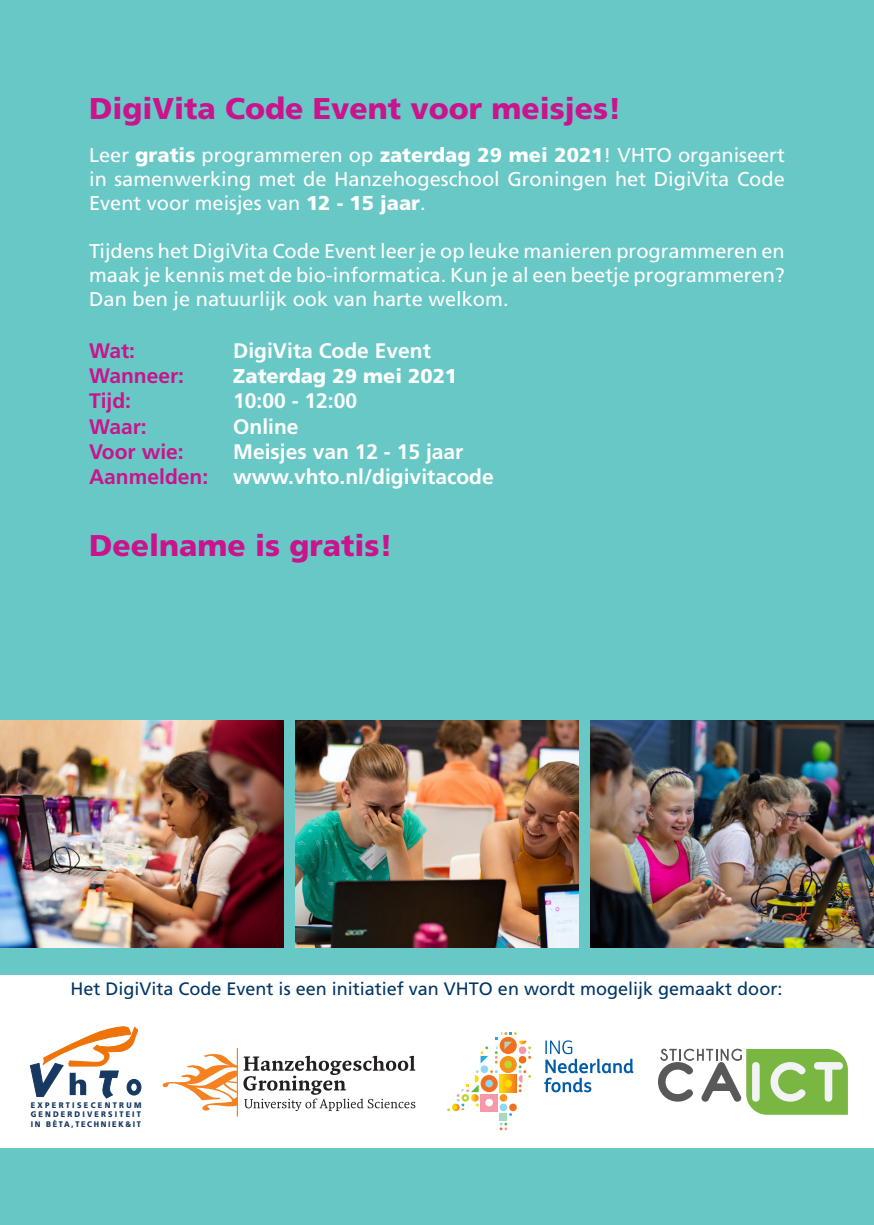
<style>
.page{position:relative;width:874px;height:1225px;background:#fff}
.page>*{position:absolute;margin:0;border:0;box-sizing:border-box;transform-origin:0 0}
.t1{font:900 30px "Frutiger LT Std";color:#ca138c}
.t2{font:700 21px "Frutiger LT Std";color:#fff}
.t3{font:700 21px "Frutiger LT Std";color:#ca138c}
.t4{font:20px/24px "Frutiger LT Std";color:#fff;text-align:justify}
.t5{font:900 20px "Frutiger LT Std";color:#fff}
.t6{font:18px "Frutiger LT Std";color:#003667}
.t7{font:900 8.2px/9.6px "Frutiger LT Std";letter-spacing:.29em;color:#173961;text-align:justify;scale:.9 1}
.s1{font-weight:900}
.s2{color:#ca138c}
</style>
<div class="page">
<div style="left:0;top:0;width:873px;height:974px;background:#68c8c6"></div>
<img style="left:0;top:720px;width:283px;height:227px">
<img style="left:590px;top:720px;width:283px;height:227px">
<img style="left:295px;top:720px;width:283px;height:227px">
<div style="left:0;top:1148px;width:873px;height:77px;background:#66c7c5"></div>
<svg style="left:499px;top:1122px;width:8px;height:8px"></svg>
<div style="left:499px;top:1113px;width:8px;height:7px;background:#a7d8c0"></div>
<svg style="left:544px;top:1040px;width:89px;height:52px"></svg>
<svg style="left:447px;top:1032px;width:84px;height:84px"></svg>
<svg style="left:30px;top:1026px;width:111px;height:72px"></svg>
<svg style="left:658px;top:1048px;width:189px;height:66px"></svg>
<svg style="left:162px;top:1048px;width:253px;height:68px"></svg>
<p class="t1" style="left:89px;top:90px;width:533px">DigiVita Code Event voor meisjes!</p>
<p class="t4" style="left:89px;top:143px;width:697px">Leer <span class="s1">gratis</span> programmeren op <span class="s1">zaterdag 29 mei 2021</span>! VHTO organiseert in samenwerking met de Hanzehogeschool Groningen het DigiVita Code Event voor meisjes van <span class="s1">12 - 15 jaar</span>.</p>
<p class="t4" style="left:89px;top:239px;width:697px">Tijdens het DigiVita Code Event leer je op leuke manieren programmeren en maak je kennis met de bio-informatica. Kun je al een beetje programmeren?<br>Dan ben je natuurlijk ook van harte welkom.</p>
<p class="t3" style="left:89px;top:338px;width:47px">Wat:</p>
<p class="t2" style="left:233px;top:338px;width:199px">DigiVita Code Event</p>
<p class="t3" style="left:89px;top:363px;width:96px">Wanneer:</p>
<p class="t5" style="left:233px;top:364px;width:225px">Zaterdag 29 mei 2021</p>
<p class="t3" style="left:89px;top:389px;width:44px">Tijd:</p>
<p class="t2" style="left:233px;top:389px;width:125px">10:00 - 12:00</p>
<p class="t3" style="left:89px;top:414px;width:59px">Waar:</p>
<p class="t2" style="left:233px;top:414px;width:67px">Online</p>
<p class="t3" style="left:89px;top:439px;width:96px">Voor wie:</p>
<p class="t2" style="left:233px;top:439px;width:231px">Meisjes van 12 - 15 jaar</p>
<p class="t2" style="left:89px;top:464px;width:406px"><span class="s2">Aanmelden:</span> www.vhto.nl/digivitacode</p>
<p class="t1" style="left:89px;top:527px;width:305px">Deelname is gratis!</p>
<p class="t6" style="left:70px;top:978px;width:713px">Het DigiVita Code Event is een initiatief van VHTO en wordt mogelijk gemaakt door:</p>
<p class="t7" style="left:31px;top:1100px;width:124px">EXPERTISECENTRUM GENDERDIVERSITEIT IN BÈTA,TECHNIEK&amp;IT</p>
</div>
